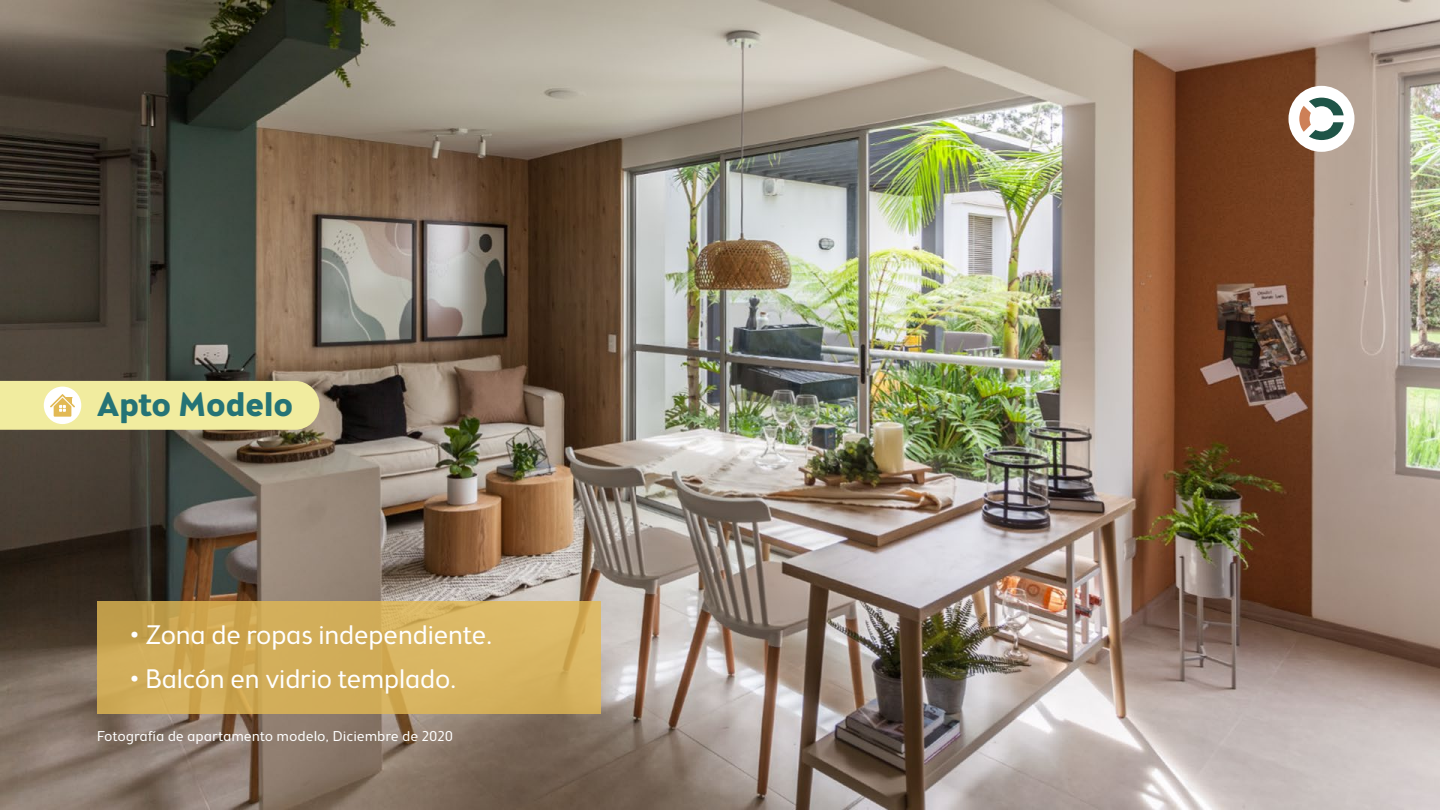
<style>
.page{position:relative;width:1440px;height:810px;background:#fff}
.page>*{position:absolute;margin:0;border:0;box-sizing:border-box;transform-origin:0 0}
.t1{font:700 33.75px "Brooklyn Samuels Five";letter-spacing:.02em;color:#257376}
.t2{font:300 26.47px "Brooklyn Samuels Five";letter-spacing:.02em;color:#fff}
.t3{font:300 14.1px "Brooklyn Samuels Five";letter-spacing:.04em;color:#fff}
</style>
<div class="page">
<img style="left:0;top:0;width:1440px;height:810px">
<svg style="left:97px;top:601px;width:504px;height:113px;background:#d2ad5a"></svg>
<div style="left:1288px;top:86px;width:66px;height:66px;background:#fff;border-radius:50%"></div>
<svg style="left:1299px;top:98px;width:45px;height:42px"></svg>
<svg style="left:0;top:381px;width:320px;height:49px;background:#efe9a1"></svg>
<p class="t1" style="left:97px;top:384px;width:197px">Apto Modelo</p>
<p class="t2" style="left:130px;top:620px;width:364px">• Zona de ropas independiente.</p>
<p class="t2" style="left:130px;top:664px;width:328px">• Balcón en vidrio templado.</p>
<p class="t3" style="left:97px;top:728px;width:357px">Fotografía de apartamento modelo, Diciembre de 2020</p>
</div>
